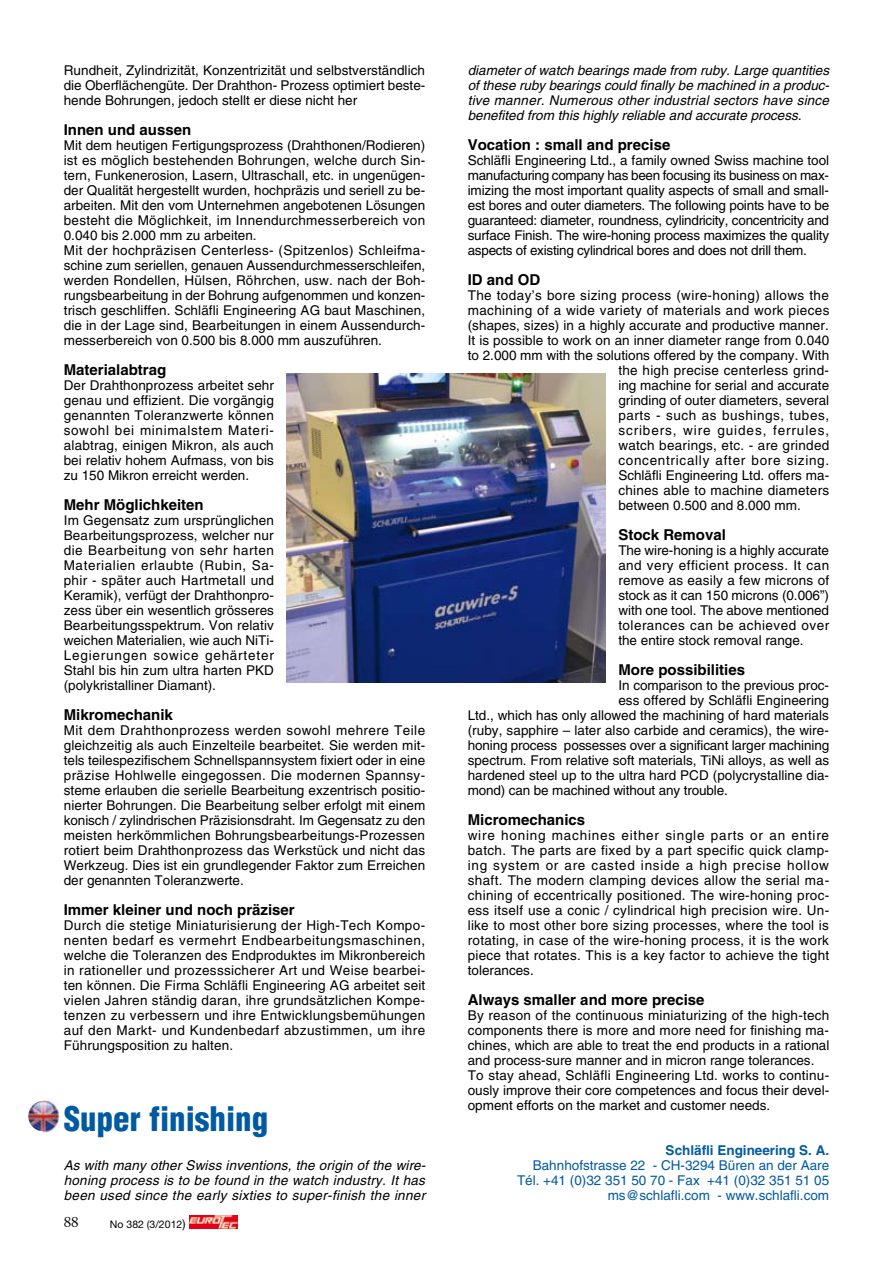
<style>
.page{position:relative;width:893px;height:1263px;background:#fff}
.page>*{position:absolute;margin:0;border:0;box-sizing:border-box;transform-origin:0 0}
.t1{font:900 condensed 33px "Helvetica";color:#005aa2}
.t2{font:700 15px "Helvetica";color:#000}
.t3{font:13.5px/15px "Helvetica";letter-spacing:.005em;color:#000;text-align:justify}
.t4{font:italic 13.5px/15px "Helvetica";letter-spacing:.01em;color:#000;text-align:justify}
.t5{font:13.5px/15px "Helvetica";color:#005aa2;text-align:right}
.t6{font:13.5px "Helvetica";letter-spacing:.025em;color:#000}
.t7{font:700 13.5px "Helvetica";color:#005aa2}
.t8{font:10.5px "Helvetica Neue";color:#000}
.s1{font-size:12px}
</style>
<div class="page">
<svg style="left:189px;top:1215px;width:49px;height:13px"></svg>
<img style="left:190px;top:1215px;width:47px;height:13px">
<img style="left:28px;top:1099px;width:32px;height:34px">
<img style="left:287px;top:373px;width:319px;height:309px">
<p class="t3" style="left:64px;top:63px;width:363px">Rundheit, Zylindrizität, Konzentrizität und selbstverständlich die Oberflächengüte. Der Drahthon- Prozess optimiert beste&shy;hende Bohrungen, jedoch stellt er diese nicht her</p>
<p class="t2" style="left:64px;top:120px;width:129px">Innen und aussen</p>
<p class="t3" style="left:64px;top:138px;width:363px;text-align:left">Mit dem heutigen Fertigungsprozess (Drahthonen/Rodieren) ist es möglich bestehenden Bohrungen, welche durch Sin&shy;tern, Funkenerosion, Lasern, U ltraschall, etc. in ungenügen&shy;der Qualität hergestellt wurden, hochpräzis und seriell zu be&shy;arbeiten. Mit den vom U nternehmen angebotenen Lösungen besteht die Möglichkeit, im I nnendurchmesserbereich von 0.040 bis 2.000 mm zu arbeiten.<br>Mit der hochpräzisen Centerless- (Spitzenlos) Schleifma&shy;schine zum seriellen, genauen Aussendurchmesserschleifen, werden Rondellen, Hülsen, Röhrchen, usw. nach der Boh&shy;rungsbearbeitung in der Bohrung aufgenommen und konzen&shy;trisch geschliffen. Schläfli Engineering AG baut Maschinen, die in der Lage sind, Bearbeitungen in einem Aussendurch&shy;messerbereich von 0.500 bis 8.000 mm auszuführen.</p>
<p class="t2" style="left:64px;top:360px;width:104px">Materialabtrag</p>
<p class="t3" style="left:64px;top:378px;width:212px">Der Drahthonprozess arbeitet sehr genau und effizient. Die vorgängig genannten Toleranzwerte können sowohl bei minimalstem Materi&shy;alabtrag, einigen Mikron, als auch bei relativ hohem Aufmass, von bis zu 150 Mikron erreicht werden.</p>
<p class="t2" style="left:64px;top:495px;width:142px">Mehr Möglichkeiten</p>
<p class="t3" style="left:64px;top:513px;width:212px;text-align:left">I m Gegensatz zum ursprünglichen Bearbeitungsprozess, welcher nur die Bearbeitung von sehr harten Materialien erlaubte (Rubin, Sa&shy;phir - später auch Hartmetall und Keramik), verfügt der Drahthonpro&shy;zess über ein wesentlich grösseres Bearbeitungsspektrum. Von relativ weichen Materialien, wie auch NiTi-Legierungen sowice gehärteter Stahl bis hin zum ultra harten PKD (polykristalliner Diamant).</p>
<p class="t2" style="left:64px;top:705px;width:111px">Mikromechanik</p>
<p class="t3" style="left:64px;top:723px;width:363px">Mit dem Drahthonprozess werden sowohl mehrere Teile gleichzeitig als auch Einzelteile bearbeitet. Sie werden mit&shy;tels teilespezifischem Schnellspannsystem fixiert oder in eine präzise Hohlwelle eingegossen. Die modernen Spannsy&shy;steme erlauben die serielle Bearbeitung exzentrisch positio&shy;nierter Bohrungen. Die Bearbeitung selber erfolgt mit einem konisch / zylindrischen Präzisionsdraht. I m Gegensatz zu den meisten herkömmlichen Bohrungsbearbeitungs-Prozessen rotiert beim Drahthonprozess das Werkstück und nicht das Werkzeug. Dies ist ein grundlegender Faktor zum Erreichen der genannten Toleranzwerte.</p>
<p class="t2" style="left:64px;top:900px;width:232px">Immer kleiner und noch präziser</p>
<p class="t3" style="left:64px;top:918px;width:363px">Durch die stetige Miniaturisierung der High-Tech Kompo&shy;nenten bedarf es vermehrt Endbearbeitungsmaschinen, welche die Toleranzen des Endproduktes im Mikronbereich in rationeller und prozesssicherer Art und Weise bearbei&shy;ten können. Die Firma Schläfli Engineering AG arbeitet seit vielen Jahren ständig daran, ihre grundsätzlichen Kompe&shy;tenzen zu verbessern und ihre Entwicklungsbemühungen auf den Markt- und Kundenbedarf abzustimmen, um ihre Führungsposition zu halten.</p>
<h1 class="t1" style="left:64px;top:1098px;width:206px">Super finishing</h1>
<p class="t4" style="left:64px;top:1158px;width:363px">As with many other Swiss inventions, the origin of the wire&shy;honing process is to be found in the watch industry. It has been used since the early sixties to super-finish the inner</p>
<p class="t8" style="left:110px;top:1218px;width:77px">No 382 (3/2012<span class="s1">)</span></p>
<p class="t4" style="left:468px;top:63px;width:363px">diameter of watch bearings made from ruby. Large quantities of these ruby bearings could finally be machined in a produc&shy;tive manner. Numerous other industrial sectors have since benefited from this highly reliable and accurate process.</p>
<p class="t2" style="left:468px;top:135px;width:204px">Vocation : small and precise</p>
<p class="t3" style="left:468px;top:153px;width:363px">Schläfli Engineering Ltd., a family owned Swiss machine tool manufacturing company has been focusing its business on max&shy;imizing the most important quality aspects of small and small&shy;est bores and outer diameters. The following points have to be guaranteed: diameter, roundness, cylindricity, concentricity and surface Finish. The wire-honing process maximizes the quality aspects of existing cylindrical bores and does not drill them.</p>
<p class="t2" style="left:468px;top:270px;width:74px">ID and OD</p>
<p class="t3" style="left:468px;top:288px;width:363px">The today’s bore sizing process (wire-honing) allows the</p>
<p class="t6" style="left:468px;top:302px;width:363px">machining of a wide variety of materials and work pieces</p>
<p class="t3" style="left:468px;top:318px;width:363px">(shapes, sizes) in a highly accurate and productive manner.</p>
<p class="t3" style="left:468px;top:333px;width:363px">It is possible to work on an inner diameter range from 0.040</p>
<p class="t3" style="left:468px;top:348px;width:363px">to 2.000 mm with the solutions offered by the company. With</p>
<p class="t3" style="left:618px;top:363px;width:212px">the high precise centerless grind-</p>
<p class="t3" style="left:618px;top:378px;width:212px">ing machine for serial and accurate</p>
<p class="t3" style="left:618px;top:393px;width:212px">grinding of outer diameters, several</p>
<p class="t3" style="left:618px;top:408px;width:212px">parts - such as bushings, tubes,</p>
<p class="t3" style="left:618px;top:423px;width:212px">scribers, wire guides, ferrules,</p>
<p class="t3" style="left:618px;top:438px;width:212px">watch bearings, etc. - are grinded</p>
<p class="t3" style="left:618px;top:453px;width:212px">concentrically after bore sizing.</p>
<p class="t3" style="left:618px;top:468px;width:212px">Schläfli Engineering Ltd. offers ma-</p>
<p class="t3" style="left:618px;top:483px;width:212px">chines able to machine diameters</p>
<p class="t3" style="left:618px;top:498px;width:184px">between 0.500 and 8.000 mm.</p>
<p class="t2" style="left:618px;top:525px;width:109px">Stock Removal</p>
<p class="t3" style="left:618px;top:543px;width:212px">The wire-honing is a highly accurate and very efficient process. It can remove as easily a few microns of stock as it can 150 microns (0.006”) with one tool. The above mentioned tolerances can be achieved over the entire stock removal range.</p>
<p class="t2" style="left:618px;top:660px;width:128px">More possibilities</p>
<p class="t3" style="left:618px;top:678px;width:212px">I n comparison to the previous proc-</p>
<p class="t3" style="left:618px;top:693px;width:212px">ess offered by Schläfli Engineering</p>
<p class="t3" style="left:468px;top:708px;width:363px">Ltd., which has only allowed the machining of hard materials</p>
<p class="t3" style="left:468px;top:723px;width:363px">(ruby, sapphire – later also carbide and ceramics), the wire-</p>
<p class="t3" style="left:468px;top:738px;width:363px">honing process possesses over a significant larger machining</p>
<p class="t3" style="left:468px;top:753px;width:363px">spectrum. From relative soft materials, TiNi alloys, as well as</p>
<p class="t3" style="left:468px;top:768px;width:363px">hardened steel up to the ultra hard PCD (polycrystalline dia-</p>
<p class="t3" style="left:468px;top:783px;width:262px">mond) can be machined without any trouble.</p>
<p class="t2" style="left:468px;top:810px;width:119px">Micromechanics</p>
<p class="t3" style="left:468px;top:828px;width:363px">wire honing machines either single parts or an entire batch. The parts are fixed by a part specific quick clamp&shy;ing system or are casted inside a high precise hollow shaft. The modern clamping devices allow the serial ma&shy;chining of eccentrically positioned. The wire-honing proc&shy;ess itself use a conic / cylindrical high precision wire. U n&shy;like to most other bore sizing processes, where the tool is rotating, in case of the wire-honing process, it is the work piece that rotates. This is a key factor to achieve the tight tolerances.</p>
<p class="t2" style="left:468px;top:990px;width:238px">Always smaller and more precise</p>
<p class="t3" style="left:468px;top:1008px;width:363px;text-align:left">By reason of the continuous miniaturizing of the high-tech components there is more and more need for finishing ma&shy;chines, which are able to treat the end products in a rational and process-sure manner and in micron range tolerances.<br>To stay ahead, Schläfli Engineering Ltd. works to continu&shy;ously improve their core competences and focus their devel&shy;opment efforts on the market and customer needs.</p>
<p class="t7" style="left:666px;top:1142px;width:165px">Schläfli Engineering S. A.</p>
<p class="t5" style="left:517px;top:1158px;width:314px">Bahnhofstrasse 22 - CH -3294 Büren an der Aare<br>Tél. +41 (0)32 351 50 70 - Fax +41 (0)32 351 51 05 ms@schlafli.com - www.schlafli.com</p>
</div>
